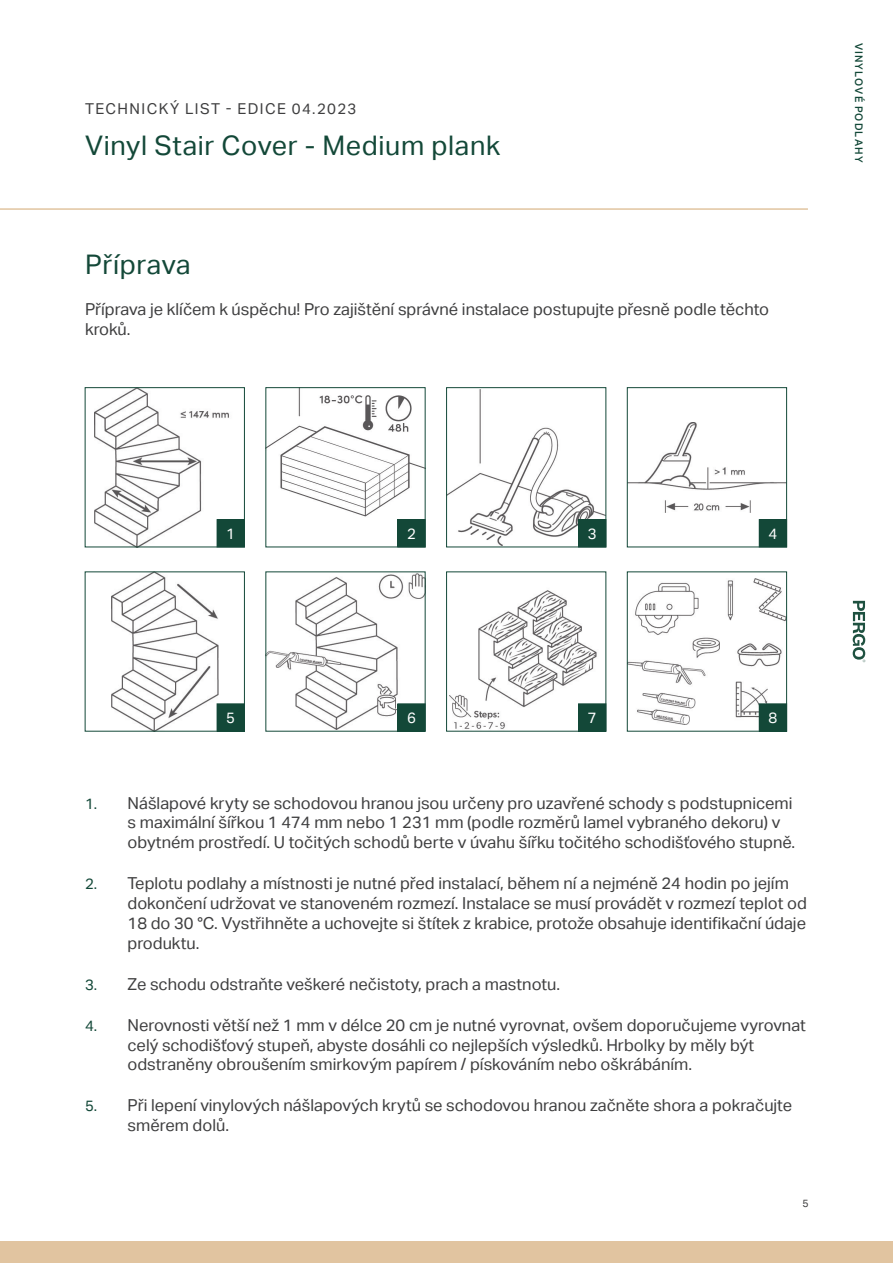
<style>
.page{position:relative;width:893px;height:1263px;background:#fff}
.page>*{position:absolute;margin:0;border:0;box-sizing:border-box;transform-origin:0 0}
.Product{font:27px "Aktiv Grotesk";letter-spacing:.02em;color:#134838}
.BodyText{font:16.5px/19.8px "Aktiv Grotesk";color:#3e3e3f}
.TDS{font:15px "Aktiv Grotesk";letter-spacing:.095em;color:#3e3e3f}
.List-II-ImagesSteps{font:15px "Aktiv Grotesk";color:#fff}
.Range{font:500 10.5px "Aktiv Grotesk";letter-spacing:.11em;color:#134838}
.t1{font:10.5px "Aktiv Grotesk";color:#3e3e3f}
.s1{font-size:15px;color:#134838}
</style>
<div class="page">
<div style="left:0;top:1242px;width:893px;height:21px;background:#e1c4a0"></div>
<hr style="left:0;top:208px;width:808px;height:2px;background:#e1c4a0">
<svg style="left:853px;top:601px;width:12px;height:61px"></svg>
<img style="left:94px;top:390px;width:135px;height:155px">
<div style="left:217px;top:520px;width:27px;height:27px;background:#134838"></div>
<div style="left:217px;top:519px;width:27px;height:28px;border:1px solid #134838"></div>
<img style="left:268px;top:390px;width:155px;height:155px">
<div style="left:398px;top:520px;width:27px;height:27px;background:#134838"></div>
<div style="left:398px;top:519px;width:27px;height:28px;border:1px solid #134838"></div>
<img style="left:448px;top:390px;width:156px;height:155px">
<div style="left:578px;top:520px;width:28px;height:27px;background:#134838"></div>
<div style="left:578px;top:519px;width:28px;height:28px;border:1px solid #134838"></div>
<img style="left:629px;top:422px;width:156px;height:90px">
<div style="left:627px;top:388px;width:160px;height:159px;border:1px solid #134838"></div>
<div style="left:759px;top:520px;width:28px;height:27px;background:#134838"></div>
<div style="left:759px;top:519px;width:28px;height:28px;border:1px solid #134838"></div>
<img style="left:111px;top:574px;width:107px;height:155px">
<div style="left:217px;top:704px;width:27px;height:27px;background:#134838"></div>
<img style="left:268px;top:574px;width:155px;height:155px">
<div style="left:398px;top:704px;width:27px;height:27px;background:#134838"></div>
<img style="left:450px;top:590px;width:152px;height:139px">
<div style="left:578px;top:704px;width:28px;height:27px;background:#134838"></div>
<img style="left:629px;top:579px;width:156px;height:145px">
<div style="left:627px;top:572px;width:160px;height:159px;border:1px solid #134838"></div>
<div style="left:759px;top:704px;width:28px;height:27px;background:#134838"></div>
<p class="TDS" style="left:85px;top:100px;width:273px">TECHNICKÝ LIST - EDICE 04.2023</p>
<p class="Product" style="left:85px;top:130px;width:417px">Vinyl Stair Cover - Medium plank</p>
<p class="Product" style="left:85px;top:249px;width:107px">Příprava</p>
<p class="BodyText" style="left:85px;top:300px;width:686px">Příprava je klíčem k úspěchu! Pro zajištění správné instalace postupujte přesně podle těchto kroků.</p>
<p class="Range" style="left:865px;top:43px;width:122px;rotate:90deg">VINYLOVÉ PODLAHY</p>
<p class="List-II-ImagesSteps" style="left:226px;top:525px;width:10px">1</p>
<p class="List-II-ImagesSteps" style="left:407px;top:525px;width:10px">2</p>
<p class="List-II-ImagesSteps" style="left:588px;top:525px;width:10px">3</p>
<p class="List-II-ImagesSteps" style="left:768px;top:525px;width:10px">4</p>
<p class="List-II-ImagesSteps" style="left:226px;top:709px;width:10px">5</p>
<p class="List-II-ImagesSteps" style="left:407px;top:709px;width:10px">6</p>
<p class="List-II-ImagesSteps" style="left:588px;top:709px;width:10px">7</p>
<p class="List-II-ImagesSteps" style="left:768px;top:709px;width:10px">8</p>
<p class="BodyText" style="left:128px;top:793px;width:669px;text-indent:-43px"><span class="s1">1.</span> Nášlapové kryty se schodovou hranou jsou určeny pro uzavřené schody s podstupnicemi s maximální šířkou 1 474 mm nebo 1 231 mm (podle rozměrů lamel vybraného dekoru) v obytném prostředí. U točitých schodů berte v úvahu šířku točitého schodišťového stupně.</p>
<p class="BodyText" style="left:128px;top:874px;width:681px;text-indent:-43px"><span class="s1">2.</span> Teplotu podlahy a místnosti je nutné před instalací, během ní a nejméně 24 hodin po jejím dokončení udržovat ve stanoveném rozmezí. Instalace se musí provádět v rozmezí teplot od 18 do 30 °C. Vystřihněte a uchovejte si štítek z krabice, protože obsahuje identifikační údaje produktu.</p>
<p class="BodyText" style="left:85px;top:974px;width:477px"><span class="s1">3.</span> Ze schodu odstraňte veškeré nečistoty, prach a mastnotu.</p>
<p class="BodyText" style="left:128px;top:1015px;width:680px;text-indent:-43px"><span class="s1">4.</span> Nerovnosti větší než 1 mm v délce 20 cm je nutné vyrovnat, ovšem doporučujeme vyrovnat celý schodišťový stupeň, abyste dosáhli co nejlepších výsledků. Hrbolky by měly být odstraněny obroušením smirkovým papírem / pískováním nebo oškrábáním.</p>
<p class="BodyText" style="left:128px;top:1096px;width:666px;text-indent:-43px"><span class="s1">5.</span> Při lepení vinylových nášlapových krytů se schodovou hranou začněte shora a pokračujte směrem dolů.</p>
<p class="t1" style="left:802px;top:1197px;width:8px">5</p>
</div>
